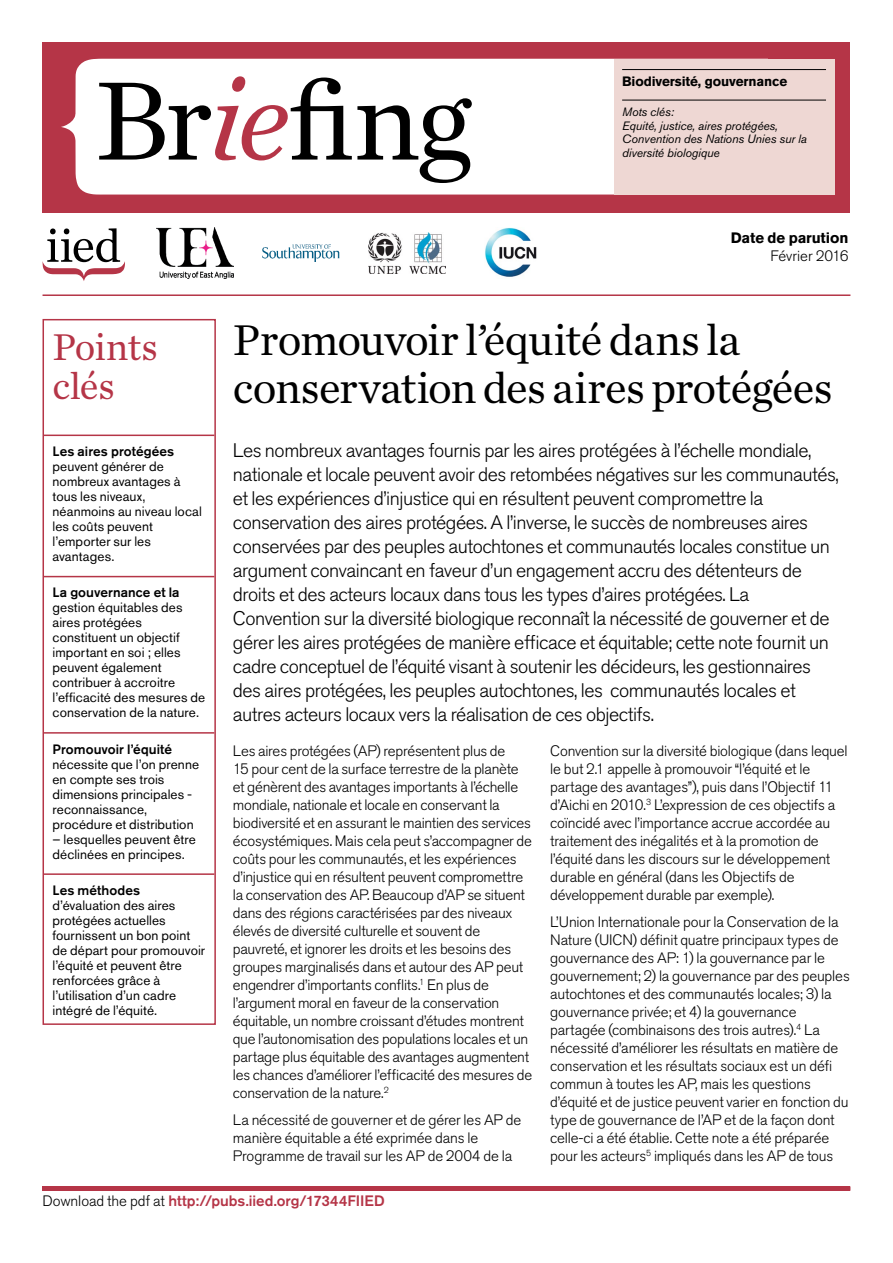
<style>
.page{position:relative;width:893px;height:1263px;background:#fff}
.page>*{position:absolute;margin:0;border:0;box-sizing:border-box;transform-origin:0 0}
.t1{font:116.7px "Chronicle Text G1";color:#000}
.t2{font:45px/48px "Chronicle Text G1";letter-spacing:-.015em;color:#000}
.t3{font:39px/39px "Chronicle Text G1";letter-spacing:-.02em;color:#b53547}
.t4{font:300 19.5px/24px "Akzidenz Grotesk BE";letter-spacing:-.025em;color:#000}
.t5{font:300 15px/18px "Akzidenz Grotesk BE";letter-spacing:-.015em;color:#000}
.t6{font:500 15px "Akzidenz Grotesk BE";color:#b53547}
.t7{font:700 15px "Akzidenz Grotesk BE";letter-spacing:-.005em;color:#000}
.t8{font:13.5px/15px "Akzidenz Grotesk BE";letter-spacing:.005em;color:#000}
.t9{font:500 13.5px "Akzidenz Grotesk BE";letter-spacing:.005em;color:#000}
.t10{font:700 13.5px "Akzidenz Grotesk BE";letter-spacing:-.01em;color:#000}
.t11{font:italic 12px/13.5px "Akzidenz Grotesk BE";letter-spacing:-.01em;color:#000}
.s1{font-style:italic;color:#b53547}
.s2{font-weight:300;color:#000}
</style>
<div class="page">
<div style="left:43px;top:43px;width:807px;height:170px;background:#b53547"></div>
<div style="left:61px;top:59px;width:553px;height:136px;background:#fff"></div>
<svg style="left:42px;top:228px;width:83px;height:53px"></svg>
<div style="left:614px;top:59px;width:220px;height:136px;background:#eed7d3"></div>
<hr style="left:622px;top:69px;width:204px;height:1px;background:#000">
<hr style="left:622px;top:100px;width:204px;height:1px;background:#000">
<div style="left:43px;top:1186px;width:807px;height:5px;background:#b53547"></div>
<hr style="left:44px;top:435px;width:170px;height:1px;background:#b53547">
<hr style="left:44px;top:576px;width:170px;height:1px;background:#b53547">
<hr style="left:44px;top:732px;width:170px;height:2px;background:#b53547">
<hr style="left:44px;top:873px;width:170px;height:2px;background:#b53547">
<div style="left:43px;top:319px;width:173px;height:706px;border:2px solid #b53547"></div>
<hr style="left:43px;top:294px;width:807px;height:2px;background:#b53547">
<img style="left:157px;top:228px;width:76px;height:51px">
<img style="left:368px;top:233px;width:77px;height:41px">
<img style="left:263px;top:245px;width:76px;height:17px">
<img style="left:485px;top:228px;width:52px;height:49px">
<h1 class="t1" style="left:94px;top:32px;width:379px">Br<span class="s1">ie</span>fing</h1>
<p class="t10" style="left:622px;top:73px;width:167px">Biodiversité, gouvernance</p>
<p class="t11" style="left:622px;top:105px;width:186px">Mots clés:<br>Equité, justice, aires protégées,<br>Convention des Nations Unies sur la</p>
<p class="t11" style="left:622px;top:146px;width:99px">diversité biologique</p>
<p class="t7" style="left:731px;top:229px;width:119px">Date de parution</p>
<p class="t5" style="left:770px;top:247px;width:80px">Février 2016</p>
<h3 class="t3" style="left:53px;top:325px;width:107px">Points clés</h3>
<p class="t9" style="left:53px;top:443px;width:123px">Les aires protégées</p>
<p class="t8" style="left:53px;top:459px;width:151px">peuvent générer de nombreux avantages à tous les niveaux, néanmoins au niveau local les coûts peuvent l’emporter sur les avantages.</p>
<p class="t9" style="left:53px;top:584px;width:129px">La gouvernance et la</p>
<p class="t8" style="left:53px;top:600px;width:154px">gestion équitables des aires protégées constituent un objectif important en soi ; elles peuvent également contribuer à accroitre l’efficacité des mesures de conservation de la nature.</p>
<p class="t9" style="left:53px;top:740px;width:121px">Promouvoir l’équité</p>
<p class="t8" style="left:53px;top:756px;width:148px">nécessite que l’on prenne en compte ses trois dimensions principales - reconnaissance, procédure et distribution</p>
<p class="t8" style="left:53px;top:831px;width:145px">– lesquelles peuvent être déclinées en principes.</p>
<p class="t9" style="left:53px;top:882px;width:89px">Les méthodes</p>
<p class="t8" style="left:53px;top:897px;width:154px">d’évaluation des aires protégées actuelles fournissent un bon point de départ pour promouvoir l’équité et peuvent être renforcées grâce à l’utilisation d’un cadre intégré de l’équité.</p>
<h2 class="t2" style="left:233px;top:313px;width:601px">Promouvoir l’équité dans la conservation des aires protégées</h2>
<p class="t4" style="left:233px;top:438px;width:607px">Les nombreux avantages fournis par les aires protégées à l’échelle mondiale, nationale et locale peuvent avoir des retombées négatives sur les communautés, et les expériences d’injustice qui en résultent peuvent compromettre la conservation des aires protégées. A l’inverse, le succès de nombreuses aires conservées par des peuples autochtones et communautés locales constitue un argument convaincant en faveur d’un engagement accru des détenteurs de droits et des acteurs locaux dans tous les types d’aires protégées. La Convention sur la diversité biologique reconnaît la nécessité de gouverner et de gérer les aires protégées de manière efficace et équitable; cette note fournit un cadre conceptuel de l’équité visant à soutenir les décideurs, les gestionnaires des aires protégées, les peuples autochtones, les communautés locales et autres acteurs locaux vers la réalisation de ces objectifs.</p>
<p class="t5" style="left:233px;top:742px;width:301px">Les aires protégées (AP) représentent plus de<br>15 pour cent de la surface terrestre de la planète et génèrent des avantages importants à l’échelle mondiale, nationale et locale en conservant la biodiversité et en assurant le maintien des services écosystémiques. Mais cela peut s’accompagner de coûts pour les communautés, et les expériences d’injustice qui en résultent peuvent compromettre la conservation des AP. Beaucoup d’AP se situent dans des régions caractérisées par des niveaux élevés de diversité culturelle et souvent de pauvreté, et ignorer les droits et les besoins des groupes marginalisés dans et autour des AP peut engendrer d’importants conflits.<sup>1</sup> En plus de l’argument moral en faveur de la conservation équitable, un nombre croissant d’études montrent que l’autonomisation des populations locales et un partage plus équitable des avantages augmentent les chances d’améliorer l’efficacité des mesures de conservation de la nature.<sup>2</sup></p>
<p class="t5" style="left:233px;top:1111px;width:290px">La nécessité de gouverner et de gérer les AP de manière équitable a été exprimée dans le<br>Programme de travail sur les AP de 2004 de la</p>
<p class="t5" style="left:550px;top:742px;width:299px">Convention sur la diversité biologique (dans lequel le but 2.1 appelle à promouvoir “l’équité et le partage des avantages”), puis dans l’Objectif 11 d’Aichi en 2010.<sup>3</sup> L’expression de ces objectifs a coïncidé avec l’importance accrue accordée au traitement des inégalités et à la promotion de l’équité dans les discours sur le développement durable en général (dans les Objectifs de développement durable par exemple).</p>
<p class="t5" style="left:550px;top:913px;width:301px">L’Union Internationale pour la Conservation de la Nature (UICN) définit quatre principaux types de gouvernance des AP: 1) la gouvernance par le gouvernement; 2) la gouvernance par des peuples autochtones et des communautés locales; 3) la gouvernance privée; et 4) la gouvernance partagée (combinaisons des trois autres).<sup>4</sup> La nécessité d’améliorer les résultats en matière de conservation et les résultats sociaux est un défi commun à toutes les AP, mais les questions d’équité et de justice peuvent varier en fonction du type de gouvernance de l’AP et de la façon dont celle-ci a été établie. Cette note a été préparée pour les acteurs<sup>5</sup> impliqués dans les AP de tous</p>
<p class="t6" style="left:43px;top:1192px;width:344px"><span class="s2">Download the pdf at</span> http://pubs.iied.org/17344FIIED</p>
</div>
